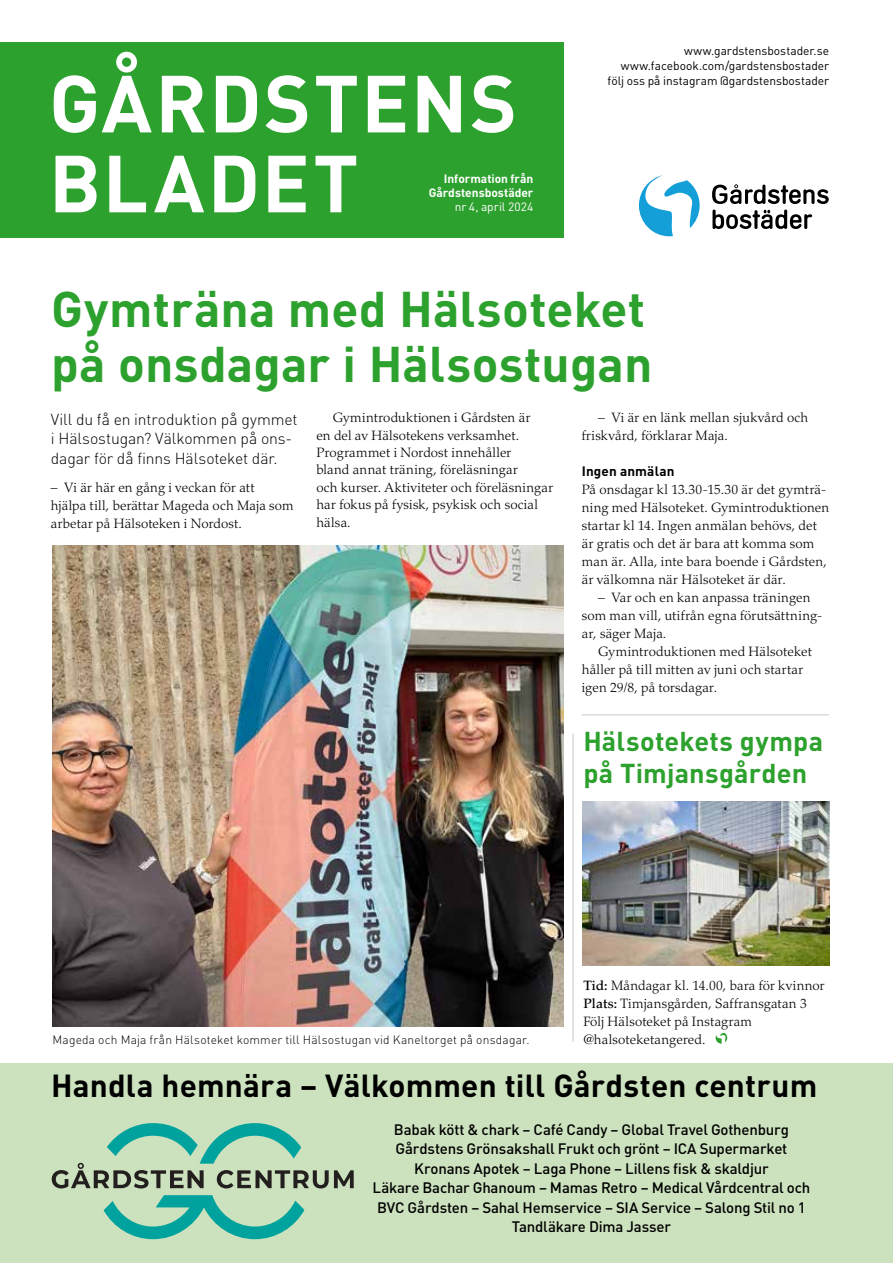
<style>
.page{position:relative;width:893px;height:1263px;background:#fff}
.page>*{position:absolute;margin:0;border:0;box-sizing:border-box;transform-origin:0 0}
.t1{font:700 79.5px/79.9px "DIN Pro";letter-spacing:.03em;color:#fff}
.t2{font:700 49.5px/55.5px "DIN Pro";color:#2da12e}
.t3{font:700 31.5px "DIN Pro";letter-spacing:.005em;color:#000}
.t4{font:700 27px/32.4px "DIN Pro";letter-spacing:.005em;color:#2da12e}
.t5{font:300 15.75px/19.5px "DIN Pro";letter-spacing:-.01em;color:#000}
.t6{font:500 15px/19.5px "DIN Pro";letter-spacing:-.015em;color:#000;text-align:center}
.t7{font:300 13.5px/18px "Palatino LT Std";letter-spacing:.01em;color:#000}
.t8{font:700 13.5px "DIN Pro";letter-spacing:.01em;color:#000}
.t9{font:12px/15px "DIN Pro";color:#000;text-align:right}
.t10{font:300 12px "DIN Pro";letter-spacing:.015em;color:#000}
.t11{font:700 12px/14.2px "DIN Pro";color:#fff;text-align:right}
.t12{font:12px "DIN Pro";letter-spacing:.005em;color:#fff}
.s1{font-weight:500}
</style>
<div class="page">
<div style="left:0;top:43px;width:563px;height:195px;background:#2da12e"></div>
<svg style="left:639px;top:175px;width:61px;height:61px"></svg>
<svg style="left:712px;top:184px;width:117px;height:20px"></svg>
<svg style="left:712px;top:210px;width:100px;height:19px"></svg>
<div style="left:0;top:1063px;width:893px;height:200px;background:#cce2be"></div>
<svg style="left:104px;top:1195px;width:200px;height:44px"></svg>
<svg style="left:52px;top:1123px;width:302px;height:65px"></svg>
<img style="left:53px;top:545px;width:511px;height:482px">
<svg style="left:716px;top:1033px;width:11px;height:10px"></svg>
<img style="left:583px;top:801px;width:247px;height:164px">
<hr style="left:582px;top:714px;width:247px;height:1px;background:#c5c7c7">
<hr style="left:573px;top:734px;width:1px;height:308px;background:#c5c7c7">
<h1 class="t1" style="left:49px;top:60px;width:470px">GÅRDSTENS<br>BLADET</h1>
<p class="t9" style="left:608px;top:43px;width:223px">www.gardstensbostader.se www.facebook.com/gardstensbostader följ oss på instagram @gardstensbostader</p>
<p class="t11" style="left:429px;top:171px;width:106px">Information från<br>Gårdstensbostäder</p>
<p class="t12" style="left:455px;top:199px;width:80px">nr 4, april 2024</p>
<h2 class="t2" style="left:51px;top:279px;width:603px">Gymträna med Hälsoteket på onsdagar i Hälsostugan</h2>
<p class="t5" style="left:51px;top:408px;width:248px">Vill du få en introduktion på gymmet i Hälsostugan? Välkommen på ons&shy;dagar för då finns Hälsoteket där.</p>
<p class="t7" style="left:51px;top:479px;width:244px">– Vi är här en gång i veckan för att<br>hjälpa till, berättar Mageda och Maja som arbetar på Hälsoteken i Nordost.</p>
<p class="t7" style="left:316px;top:409px;width:238px;line-height:17.4px;text-indent:16px">Gymintroduktionen i Gårdsten är<br>en del av Hälsotekens verksamhet.<br>Programmet i Nordost innehåller<br>bland annat träning, föreläsningar<br>och kurser. Aktiviteter och föreläsningar har fokus på fysisk, psykisk och social hälsa.</p>
<p class="t7" style="left:582px;top:409px;width:228px;text-indent:16px">– Vi är en länk mellan sjukvård och friskvård, förklarar Maja.</p>
<p class="t8" style="left:582px;top:462px;width:94px">Ingen anmälan</p>
<p class="t7" style="left:582px;top:481px;width:249px">På onsdagar kl 13.30-15.30 är det gymträ&shy;ning med Hälsoteket. Gymintroduktionen startar kl 14. Ingen anmälan behövs, det är gratis och det är bara att komma som man är. Alla, inte bara boende i Gårdsten, är välkomna när Hälsoteket är där.</p>
<p class="t7" style="left:582px;top:589px;width:242px;text-indent:16px">– Var och en kan anpassa träningen som man vill, utifrån egna förutsättning&shy;ar, säger Maja.</p>
<p class="t7" style="left:582px;top:643px;width:232px;text-indent:16px">Gymintroduktionen med Hälsoteket håller på till mitten av juni och startar igen 29/8, på torsdagar.</p>
<h3 class="t4" style="left:583px;top:724px;width:241px">Hälsotekets gympa på Timjansgården</h3>
<p class="t10" style="left:53px;top:1031px;width:478px">Mageda och Maja från Hälsoteket kommer till Hälsostugan vid Kaneltorget på onsdagar.</p>
<p class="t7" style="left:583px;top:976px;width:243px"><span class="s1">Tid:</span> Måndagar kl. 14.00, bara för kvinnor <span class="s1">Plats:</span> Timjansgården, Saffransgatan 3<br>Följ Hälsoteket på Instagram @halsoteketangered.</p>
<h3 class="t3" style="left:51px;top:1064px;width:768px">Handla hemnära – Välkommen till Gårdsten centrum</h3>
<p class="t6" style="left:373px;top:1119px;width:439px">Babak kött &amp; chark – Café Candy – Global Travel Gothenburg Gårdstens Grönsakshall Frukt och grönt – ICA Supermarket Kronans Apotek – Laga Phone – Lillens fisk &amp; skaldjur<br>Läkare Bachar Ghanoum – Mamas Retro – Medical Vårdcentral och BVC Gårdsten – Sahal Hemservice – SIA Service – Salong Stil no 1<br>Tandläkare Dima Jasser</p>
</div>
